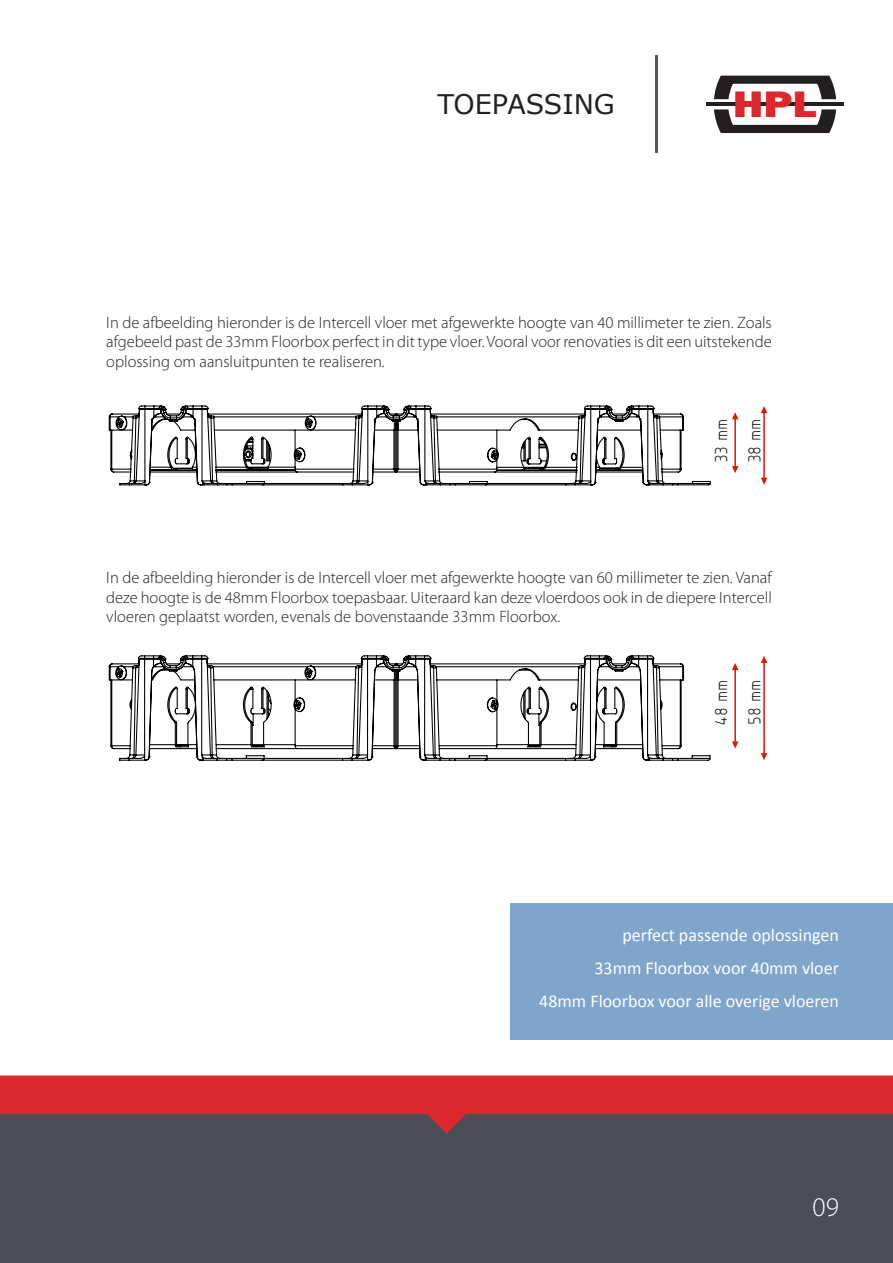
<style>
.page{position:relative;width:893px;height:1263px;background:#fff}
.page>*{position:absolute;margin:0;border:0;box-sizing:border-box;transform-origin:0 0}
.t1{font:800 37.95px "Franklin Gothic";color:#dc272d;scale:1.19 1}
.Paragraph_Style_1{font:27px "Verdana";color:#231f20}
.t2{font:300 27px "Myriad Pro";color:#fff}
.Paragraph_Style_1-2{font:18px "Calibri";color:#fff}
.t3{font:18px/33.5px "SW Isop 1";color:#000}
.Paragraph_Style_1-3{font:300 16.5px/19.8px "Myriad Pro";color:#231f20;text-align:justify}
</style>
<div class="page">
<div style="left:0;top:1104px;width:893px;height:158px;background:#4a4f55"></div>
<svg style="left:0;top:1075px;width:893px;height:59px;fill:#dc272d"></svg>
<hr style="left:707px;top:103px;width:137px;height:3px;background:#231f20">
<svg style="left:714px;top:109px;width:122px;height:24px"></svg>
<svg style="left:714px;top:76px;width:122px;height:23px"></svg>
<hr style="left:655px;top:56px;width:3px;height:97px;background:#54575a">
<svg style="left:108px;top:405px;width:603px;height:81px"></svg>
<hr style="left:763px;top:413px;width:2px;height:68px;background:#e21503">
<svg style="left:761px;top:406px;width:6px;height:7px"></svg>
<svg style="left:761px;top:478px;width:6px;height:7px"></svg>
<hr style="left:734px;top:416px;width:2px;height:54px;background:#e21503">
<svg style="left:732px;top:412px;width:6px;height:7px"></svg>
<svg style="left:732px;top:466px;width:6px;height:7px"></svg>
<svg style="left:108px;top:655px;width:603px;height:106px"></svg>
<hr style="left:763px;top:661px;width:2px;height:95px;background:#e21503">
<svg style="left:761px;top:656px;width:6px;height:7px"></svg>
<svg style="left:761px;top:753px;width:6px;height:7px"></svg>
<hr style="left:734px;top:668px;width:2px;height:77px;background:#e21503">
<svg style="left:732px;top:663px;width:6px;height:7px"></svg>
<svg style="left:732px;top:741px;width:6px;height:7px"></svg>
<div style="left:510px;top:904px;width:383px;height:136px;background:#80a5cb"></div>
<p class="Paragraph_Style_1" style="left:437px;top:86px;width:179px">TOEPASSING</p>
<h1 class="t1" style="left:733px;top:80px;width:72px">HPL</h1>
<p class="Paragraph_Style_1-3" style="left:106px;top:312px;width:667px">In de afbeelding hieronder is de Intercell vloer met afgewerkte hoogte van 40 millimeter te zien. Zoals afgebeeld past de 33mm Floorbox perfect in dit type vloer. Vooral voor renovaties is dit een uitstekende oplossing om aansluitpunten te realiseren.</p>
<p class="t3" style="left:705px;top:463px;width:47px;rotate:-90deg">33 mm<br>38 mm</p>
<p class="Paragraph_Style_1-3" style="left:106px;top:568px;width:667px">In de afbeelding hieronder is de Intercell vloer met afgewerkte hoogte van 60 millimeter te zien. Vanaf deze hoogte is de 48mm Floorbox toepasbaar. Uiteraard kan deze vloerdoos ook in de diepere Intercell vloeren geplaatst worden, evenals de bovenstaande 33mm Floorbox.</p>
<p class="t3" style="left:705px;top:726px;width:48px;rotate:-90deg">48 mm<br>58 mm</p>
<p class="Paragraph_Style_1-2" style="left:622px;top:923px;width:218px">perfect passende oplossingen</p>
<p class="Paragraph_Style_1-2" style="left:594px;top:956px;width:246px">33mm Floorbox voor 40mm vloer</p>
<p class="Paragraph_Style_1-2" style="left:539px;top:989px;width:301px">48mm Floorbox voor alle overige vloeren</p>
<p class="t2" style="left:813px;top:1192px;width:28px">09</p>
</div>
